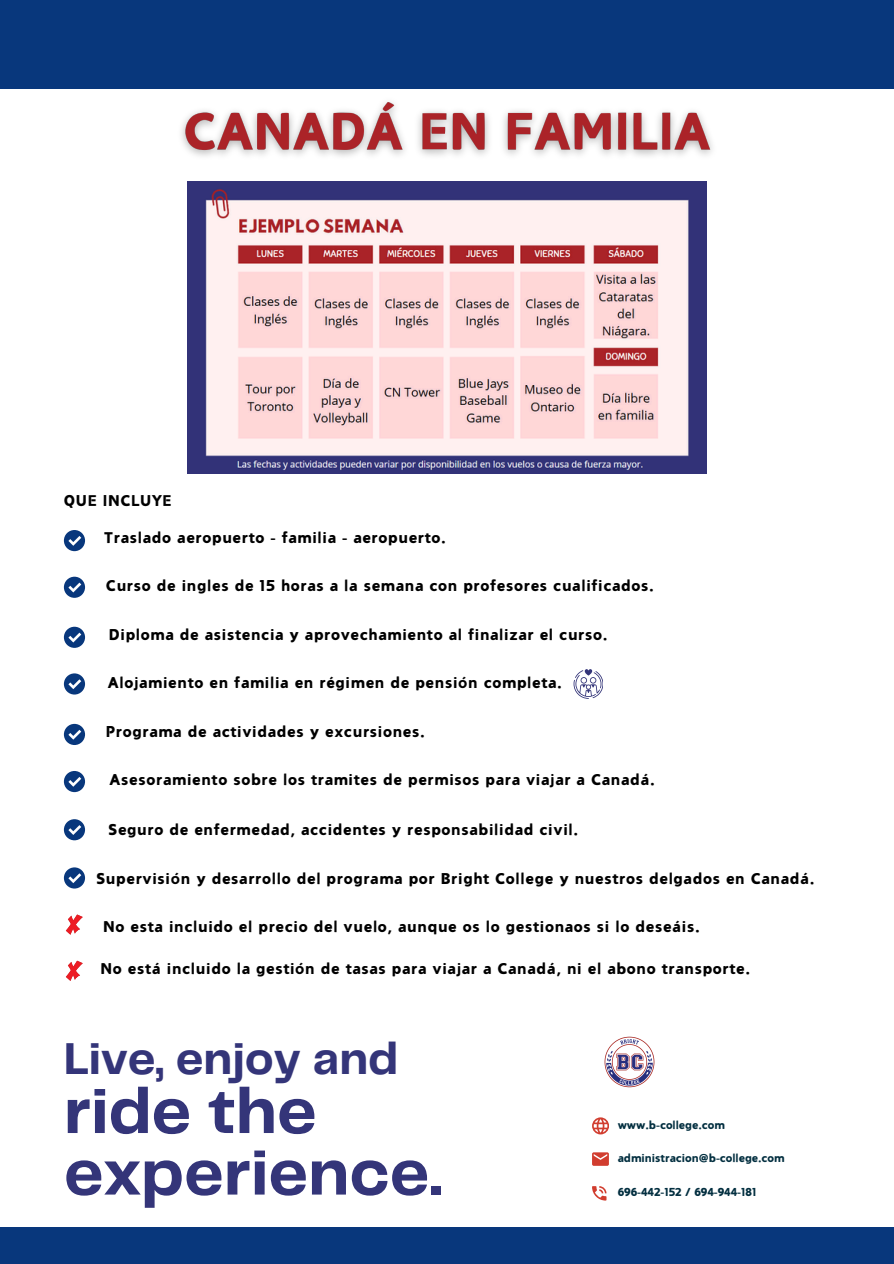
<style>
.page{position:relative;width:894px;height:1264px;background:#fff}
.page>*{position:absolute;margin:0;border:0;box-sizing:border-box;transform-origin:0 0}
.t1{font:700 66.15px/61.5px "Telegraf";color:#343579}
.t2{font:700 46.35px "Telegraf";color:#343579}
.t3{font:900 15.6px "Canva Dainty";letter-spacing:.04em;color:#000}
.t4{font:900 11.55px "Canva Dainty";color:#032f40}
</style>
<div class="page">
<div style="left:64px;top:530px;width:21px;height:21px;background:#08377c;border-radius:50%"></div>
<svg style="left:68px;top:536px;width:13px;height:10px"></svg>
<div style="left:64px;top:576px;width:21px;height:22px;background:#08377c;border-radius:50%"></div>
<svg style="left:68px;top:582px;width:13px;height:10px"></svg>
<div style="left:64px;top:626px;width:21px;height:22px;background:#08377c;border-radius:50%"></div>
<svg style="left:68px;top:632px;width:13px;height:10px"></svg>
<div style="left:64px;top:673px;width:21px;height:21px;background:#08377c;border-radius:50%"></div>
<svg style="left:68px;top:679px;width:13px;height:10px"></svg>
<div style="left:0;top:0;width:893px;height:89px;background:#08377c"></div>
<div style="left:0;top:1227px;width:893px;height:36px;background:#08377c"></div>
<svg style="left:573px;top:669px;width:29px;height:29px"></svg>
<div style="left:64px;top:724px;width:21px;height:21px;background:#08377c;border-radius:50%"></div>
<svg style="left:68px;top:730px;width:13px;height:9px"></svg>
<div style="left:64px;top:771px;width:21px;height:21px;background:#08377c;border-radius:50%"></div>
<svg style="left:68px;top:777px;width:13px;height:9px"></svg>
<div style="left:64px;top:819px;width:21px;height:21px;background:#08377c;border-radius:50%"></div>
<svg style="left:68px;top:825px;width:13px;height:10px"></svg>
<div style="left:64px;top:867px;width:21px;height:21px;background:#08377c;border-radius:50%"></div>
<svg style="left:68px;top:873px;width:13px;height:10px"></svg>
<svg style="left:66px;top:914px;width:17px;height:20px"></svg>
<svg style="left:66px;top:960px;width:17px;height:20px"></svg>
<svg style="left:592px;top:1117px;width:16px;height:17px"></svg>
<svg style="left:592px;top:1152px;width:16px;height:13px"></svg>
<svg style="left:592px;top:1186px;width:14px;height:14px"></svg>
<img style="left:604px;top:1036px;width:51px;height:52px">
<img style="left:187px;top:182px;width:519px;height:291px">
<img style="left:181px;top:102px;width:531px;height:55px">
<p class="t3" style="left:64px;top:492px;width:109px">QUE INCLUYE</p>
<h3 class="t3" style="left:104px;top:529px;width:343px">Traslado aeropuerto - familia - aeropuerto.</h3>
<p class="t3" style="left:106px;top:577px;width:549px">Curso de ingles de 15 horas a la semana con profesores cualificados.</p>
<h4 class="t3" style="left:109px;top:626px;width:500px">Diploma de asistencia y aprovechamiento al finalizar el curso.</h4>
<p class="t3" style="left:108px;top:674px;width:455px">Alojamiento en familia en régimen de pensión completa.</p>
<h4 class="t3" style="left:106px;top:723px;width:320px">Programa de actividades y excursiones.</h4>
<p class="t3" style="left:110px;top:771px;width:546px">Asesoramiento sobre los tramites de permisos para viajar a Canadá.</p>
<h4 class="t3" style="left:108px;top:821px;width:471px">Seguro de enfermedad, accidentes y responsabilidad civil.</h4>
<p class="t3" style="left:96px;top:870px;width:719px">Supervisión y desarrollo del programa por Bright College y nuestros delgados en Canadá.</p>
<h4 class="t3" style="left:103px;top:918px;width:597px">No esta incluido el precio del vuelo, aunque os lo gestionaos si lo deseáis.</h4>
<p class="t3" style="left:100px;top:960px;width:651px">No está incluido la gestión de tasas para viajar a Canadá, ni el abono transporte.</p>
<h4 class="t2" style="left:64px;top:1039px;width:336px">Live, enjoy and</h4>
<h4 class="t1" style="left:64px;top:1083px;width:379px">ride the experience.</h4>
<p class="t4" style="left:617px;top:1118px;width:109px">www.b-college.com</p>
<h4 class="t4" style="left:617px;top:1151px;width:168px">administracion@b-college.com</h4>
<p class="t4" style="left:617px;top:1185px;width:140px">696-442-152 / 694-944-181</p>
</div>
